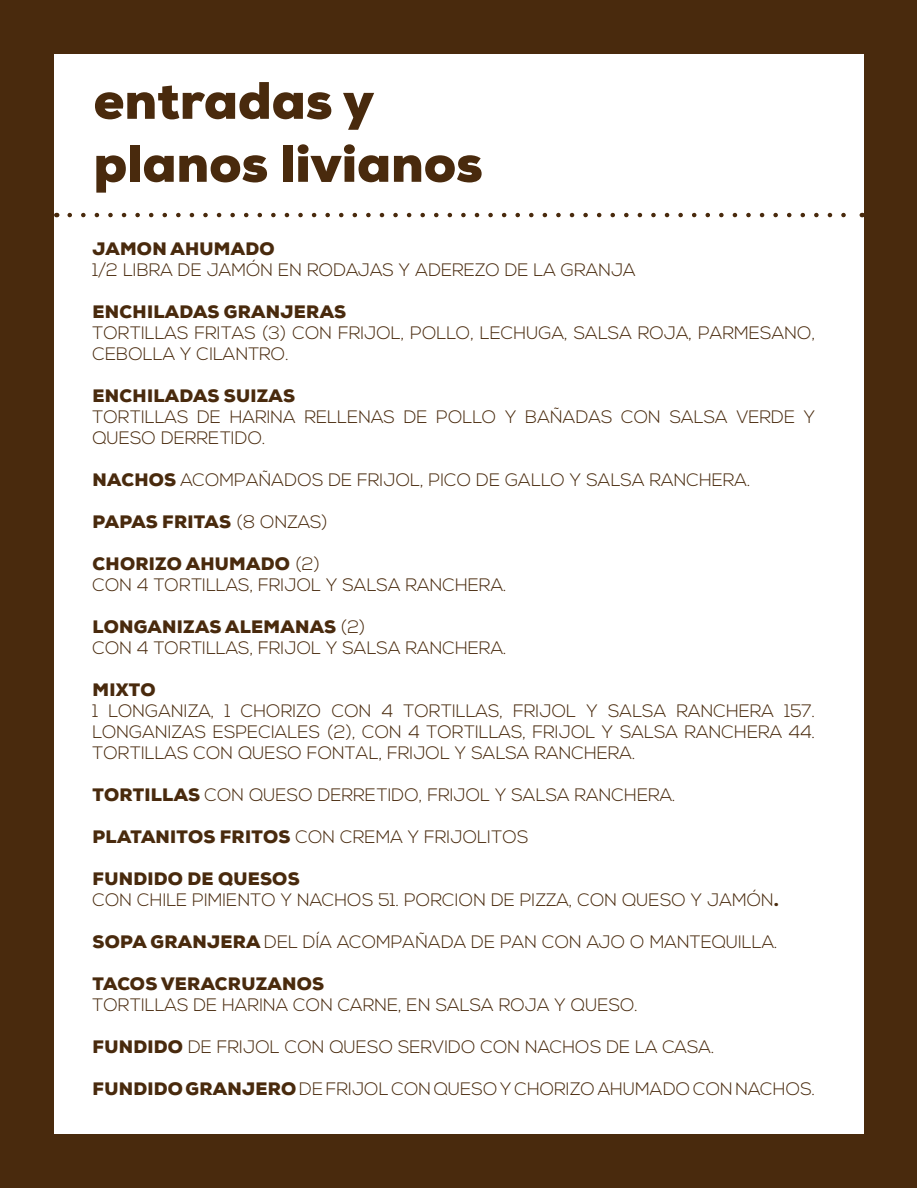
<style>
.page{position:relative;width:918px;height:1188px;background:#fff}
.page>*{position:absolute;margin:0;border:0;box-sizing:border-box;transform-origin:0 0}
.t1{font:900 52.5px/63px "Nexa";color:#492a0d}
.t2{font:300 18px/21px "Nexa";color:#492a0d}
.t3{font:900 18px "Nexa";letter-spacing:.015em;color:#492a0d}
.s1{font-weight:900}
.s2{font-weight:300}
</style>
<div class="page">
<div style="left:1px;top:1px;width:916px;height:1187px;background:#492a0d"></div>
<div style="left:54px;top:54px;width:810px;height:1080px;background:#fff"></div>
<svg style="left:70px;top:213px;width:776px;height:4px"></svg>
<h1 class="t1" style="left:94px;top:69px;width:391px">entradas y planos livianos</h1>
<p class="t3" style="left:93px;top:237px;width:184px">JAMON AHUMADO</p>
<p class="t2" style="left:92px;top:260px;width:545px">1/2 LIBRA DE JAMÓN EN RODAJAS Y ADEREZO DE LA GRANJA</p>
<p class="t3" style="left:93px;top:300px;width:255px">ENCHILADAS GRANJERAS</p>
<p class="t2" style="left:92px;top:323px;width:724px">TORTILLAS FRITAS (3) CON FRIJOL, POLLO, LECHUGA, SALSA ROJA, PARMESANO,<br>CEBOLLA Y CILANTRO.</p>
<p class="t3" style="left:93px;top:384px;width:204px">ENCHILADAS SUIZAS</p>
<p class="t2" style="left:92px;top:407px;width:724px">TORTILLAS DE HARINA RELLENAS DE POLLO Y BAÑADAS CON SALSA VERDE Y<br>QUESO DERRETIDO.</p>
<p class="t2" style="left:93px;top:470px;width:659px"><span class="s1">NACHOS</span> ACOMPAÑADOS DE FRIJOL, PICO DE GALLO Y SALSA RANCHERA.</p>
<p class="t3" style="left:93px;top:510px;width:237px">PAPAS FRITAS <span class="s2">(8 ONZAS)</span></p>
<p class="t2" style="left:92px;top:554px;width:416px"><span class="s1">CHORIZO AHUMADO</span> (2)<br>CON 4 TORTILLAS, FRIJOL Y SALSA RANCHERA.</p>
<p class="t2" style="left:92px;top:617px;width:416px"><span class="s1">LONGANIZAS ALEMANAS</span> (2)<br>CON 4 TORTILLAS, FRIJOL Y SALSA RANCHERA.</p>
<p class="t3" style="left:93px;top:678px;width:64px">MIXTO</p>
<p class="t2" style="left:92px;top:701px;width:724px;text-align:justify">1 LONGANIZA, 1 CHORIZO CON 4 TORTILLAS, FRIJOL Y SALSA RANCHERA 157.<br>LONGANIZAS ESPECIALES (2), CON 4 TORTILLAS, FRIJOL Y SALSA RANCHERA 44.<br>TORTILLAS CON QUESO FONTAL, FRIJOL Y SALSA RANCHERA.</p>
<p class="t2" style="left:93px;top:785px;width:585px"><span class="s1">TORTILLAS</span> CON QUESO DERRETIDO, FRIJOL Y SALSA RANCHERA.</p>
<p class="t2" style="left:93px;top:827px;width:438px"><span class="s1">PLATANITOS FRITOS</span> CON CREMA Y FRIJOLITOS</p>
<p class="t2" style="left:92px;top:869px;width:688px"><span class="s1">FUNDIDO DE QUESOS<br></span>CON CHILE PIMIENTO Y NACHOS 51. PORCION DE PIZZA, CON QUESO Y JAMÓN<span class="s1">.</span></p>
<p class="t2" style="left:93px;top:932px;width:686px"><span class="s1">SOPA GRANJERA</span> DEL DÍA ACOMPAÑADA DE PAN CON AJO O MANTEQUILLA.</p>
<p class="t3" style="left:93px;top:972px;width:233px">TACOS VERACRUZANOS</p>
<p class="t2" style="left:92px;top:995px;width:547px">TORTILLAS DE HARINA CON CARNE, EN SALSA ROJA Y QUESO.</p>
<p class="t2" style="left:93px;top:1037px;width:623px"><span class="s1">FUNDIDO</span> DE FRIJOL CON QUESO SERVIDO CON NACHOS DE LA CASA.</p>
<p class="t2" style="left:93px;top:1079px;width:724px"><span class="s1">FUNDIDO GRANJERO</span> DE FRIJOL CON QUESO Y CHORIZO AHUMADO CON NACHOS.</p>
</div>
